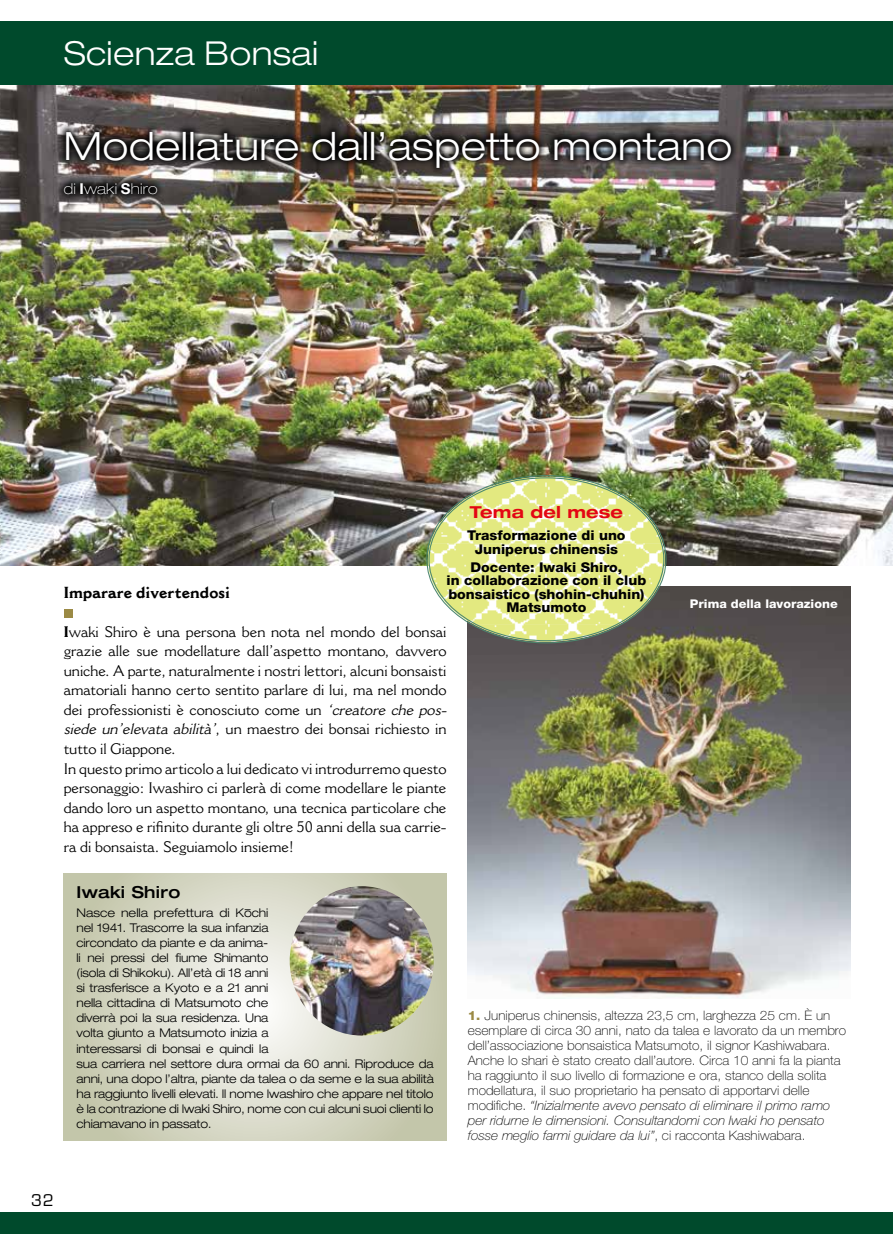
<style>
.page{position:relative;width:893px;height:1234px;background:#fff}
.page>*{position:absolute;margin:0;border:0;box-sizing:border-box;transform-origin:0 0}
.t1{font:300 expanded 39px "Helvetica Neue LT Std";letter-spacing:.01em;color:#fff}
.t2{font:300 expanded 33px "Helvetica Neue LT Std";letter-spacing:.01em;color:#fff}
.t3{font:700 expanded 16.5px "Helvetica Neue LT Std";letter-spacing:.01em;color:#e30613}
.t4{font:500 expanded 16.5px "Helvetica Neue LT Std";letter-spacing:.02em;color:#000}
.t5{font:700 15.75px "Cantoria MT Std";color:#000}
.t6{font:15.75px "Eurostile LT Std";color:#000}
.t7{font:15px/19.5px "Cantoria MT Std";color:#000}
.t8{font:100 expanded 15px "Helvetica Neue LT Std";letter-spacing:.01em;color:#fff}
.t9{font:800 13.5px/13.5px "Helvetica Neue LT Std";color:#000;text-align:center;scale:1.05 1}
.t10{font:100 13.05px/15px "Helvetica Neue LT Std";color:#000;scale:1.05 1}
.t11{font:300 expanded 12px/15px "Helvetica Neue LT Std";letter-spacing:-.01em;color:#000}
.t12{font:800 12px "Helvetica Neue LT Std";color:#fff;scale:1.05 1}
.s1{font-weight:700;font-stretch:normal}
.s2{font-weight:700}
.s3{font-style:italic}
.s4{font-weight:800;font-size:12.75px;color:#9b8a45}
</style>
<div class="page">
<div style="left:0;top:21px;width:893px;height:64px;background:#004a2c"></div>
<div style="left:0;top:1212px;width:893px;height:21px;background:#004a2c"></div>
<img style="left:0;top:85px;width:893px;height:480px">
<div style="left:64px;top:608px;width:8px;height:9px;background:#9b8a45"></div>
<img style="left:56px;top:123px;width:683px;height:80px">
<svg style="left:64px;top:873px;width:382px;height:267px"></svg>
<img style="left:290px;top:886px;width:144px;height:149px">
<img style="left:468px;top:586px;width:382px;height:411px">
<img style="left:430px;top:476px;width:233px;height:67px">
<img style="left:428px;top:543px;width:237px;height:81px">
<img style="left:473px;top:624px;width:146px;height:17px">
<h2 class="t2" style="left:64px;top:33px;width:256px">Scienza Bonsai</h2>
<h1 class="t1" style="left:64px;top:122px;width:670px">Modellature dall’aspetto montano</h1>
<p class="t8" style="left:64px;top:180px;width:95px">di <span class="s1">I</span>waki <span class="s1">S</span>hiro</p>
<p class="t3" style="left:470px;top:502px;width:155px">Tema del mese</p>
<p class="t9" style="left:467px;top:528px;width:152px">Trasformazione di uno<br>Juniperus chinensis</p>
<p class="t9" style="left:446px;top:560px;width:192px">Docente: Iwaki Shiro,<br>in collaborazione con il club bonsaistico (shohin-chuhin)<br>Matsumoto</p>
<p class="t5" style="left:64px;top:582px;width:168px">Imparare divertendosi</p>
<p class="t7" style="left:64px;top:621px;width:388px"><span class="s2">I</span>waki Shiro è una persona ben nota nel mondo del bonsai grazie alle sue modellature dall’aspetto montano, davvero uniche. A parte, naturalmente i nostri lettori, alcuni bonsaisti amatoriali hanno certo sentito parlare di lui, ma nel mondo dei professionisti è conosciuto come un <span class="s3">‘creatore che pos&shy;siede un’elevata abilità’</span>, un maestro dei bonsai richiesto in tutto il Giappone.<br>In questo primo articolo a lui dedicato vi introdurremo questo personaggio: Iwashiro ci parlerà di come modellare le piante dando loro un aspetto montano, una tecnica particolare che ha appreso e rifinito durante gli oltre 50 anni della sua carrie&shy;ra di bonsaista. Seguiamolo insieme!</p>
<p class="t12" style="left:690px;top:596px;width:142px">Prima della lavorazione</p>
<p class="t4" style="left:77px;top:881px;width:105px">Iwaki Shiro</p>
<p class="t11" style="left:77px;top:905px;width:359px">Nasce nella prefettura di Ko–chi<br>nel 1941. Trascorre la sua infanzia<br>circondato da piante e da anima-<br>li nei pressi del fiume Shimanto<br>(isola di Shikoku). All’età di 18 anni<br>si trasferisce a Kyoto e a 21 anni<br>nella cittadina di Matsumoto che<br>diverrà poi la sua residenza. Una<br>volta giunto a Matsumoto inizia a<br>interessarsi di bonsai e quindi la<br>sua carriera nel settore dura ormai da 60 anni. Riproduce da anni, una dopo l’altra, piante da talea o da seme e la sua abilità ha raggiunto livelli elevati. Il nome Iwashiro che appare nel titolo è la contrazione di Iwaki Shiro, nome con cui alcuni suoi clienti lo chiamavano in passato.</p>
<p class="t10" style="left:468px;top:1007px;width:362px"><span class="s4">1.</span> Juniperus chinensis, altezza 23,5 cm, larghezza 25 cm. È un esemplare di circa 30 anni, nato da talea e lavorato da un membro dell’associazione bonsaistica Matsumoto, il signor Kashiwabara.<br>Anche lo shari è stato creato dall’autore. Circa 10 anni fa la pianta ha raggiunto il suo livello di formazione e ora, stanco della solita modellatura, il suo proprietario ha pensato di apportarvi delle modifiche. <span class="s3">“Inizialmente avevo pensato di eliminare il primo ramo per ridurne le dimensioni. Consultandomi con Iwaki ho pensato fosse meglio farmi guidare da lui”</span>, ci racconta Kashiwabara.</p>
<p class="t6" style="left:31px;top:1190px;width:24px">32</p>
</div>
